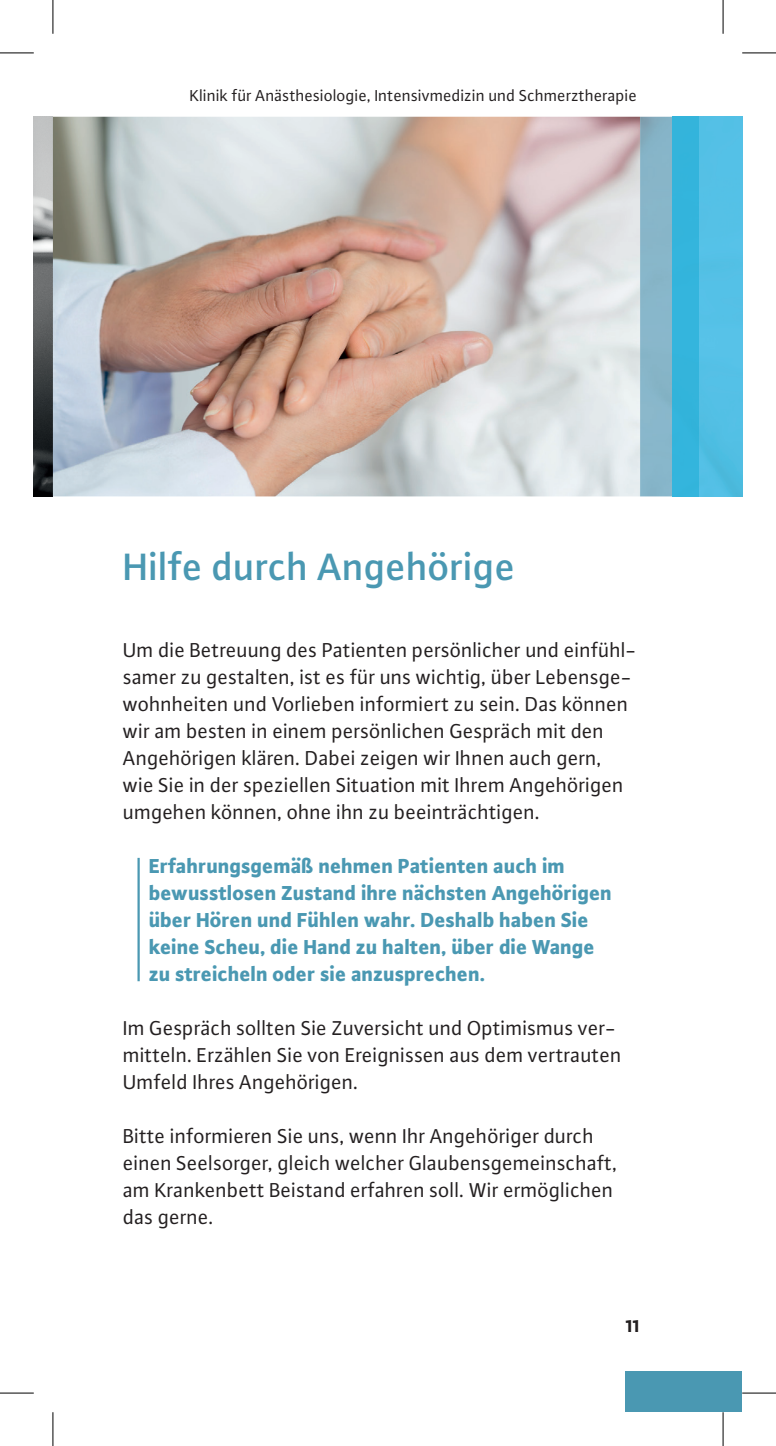
<style>
.page{position:relative;width:776px;height:1446px;background:#fff}
.page>*{position:absolute;margin:0;border:0;box-sizing:border-box;transform-origin:0 0}
.t1{font:500 40.5px "Plus Sans OT";color:#4a98b2}
.t2{font:21.38px/27px "Plus Sans OT";color:#231f20}
.t3{font:800 21.38px/27px "Plus Sans OT";color:#4a98b2}
.t4{font:800 18px "Plus Sans OT";color:#231f20}
.t5{font:16.88px "Plus Sans OT";color:#231f20}
</style>
<div class="page">
<img style="left:34px;top:117px;width:606px;height:379px">
<hr style="left:137px;top:857px;width:3px;height:124px;background:#4a98b2">
<img style="left:640px;top:116px;width:102px;height:380px">
<div style="left:672px;top:116px;width:26px;height:380px;background:#34b4dc"></div>
<div style="left:625px;top:1370px;width:117px;height:41px;background:#4a98b2"></div>
<hr style="left:0;top:52px;width:34px;height:1px;background:#000">
<hr style="left:742px;top:52px;width:33px;height:1px;background:#000">
<hr style="left:0;top:1392px;width:34px;height:1px;background:#000">
<hr style="left:742px;top:1392px;width:33px;height:1px;background:#000">
<hr style="left:53px;top:0;width:1px;height:34px;background:#000">
<hr style="left:53px;top:1411px;width:1px;height:34px;background:#000">
<hr style="left:722px;top:0;width:1px;height:34px;background:#000">
<hr style="left:722px;top:1411px;width:1px;height:34px;background:#000">
<p class="t5" style="left:190px;top:86px;width:448px">Klinik für Anästhesiologie, Intensivmedizin und Schmerztherapie</p>
<h1 class="t1" style="left:123px;top:542px;width:394px">Hilfe durch Angehörige</h1>
<p class="t2" style="left:123px;top:636px;width:515px">Um die Betreuung des Patienten persönlicher und einfühl&shy;samer zu gestalten, ist es für uns wichtig, über Lebensge&shy;wohnheiten und Vorlieben informiert zu sein. Das können wir am besten in einem persönlichen Gespräch mit den Angehörigen klären. Dabei zeigen wir Ihnen auch gern, wie Sie in der speziellen Situation mit Ihrem Angehörigen umgehen können, ohne ihn zu beeinträchtigen.</p>
<p class="t3" style="left:149px;top:852px;width:464px">Erfahrungsgemäß nehmen Patienten auch im bewusstlosen Zustand ihre nächsten Angehörigen über Hören und Fühlen wahr. Deshalb haben Sie keine Scheu, die Hand zu halten, über die Wange zu streicheln oder sie anzusprechen.</p>
<p class="t2" style="left:123px;top:1014px;width:500px">Im Gespräch sollten Sie Zuversicht und Optimismus ver&shy;mitteln. Erzählen Sie von Ereignissen aus dem vertrauten<br>Umfeld Ihres Angehörigen.</p>
<p class="t2" style="left:123px;top:1122px;width:495px">Bitte informieren Sie uns, wenn Ihr Angehöriger durch einen Seelsorger, gleich welcher Glaubensgemeinschaft, am Krankenbett Beistand erfahren soll. Wir ermöglichen das gerne.</p>
<p class="t4" style="left:625px;top:1314px;width:16px">11</p>
</div>
